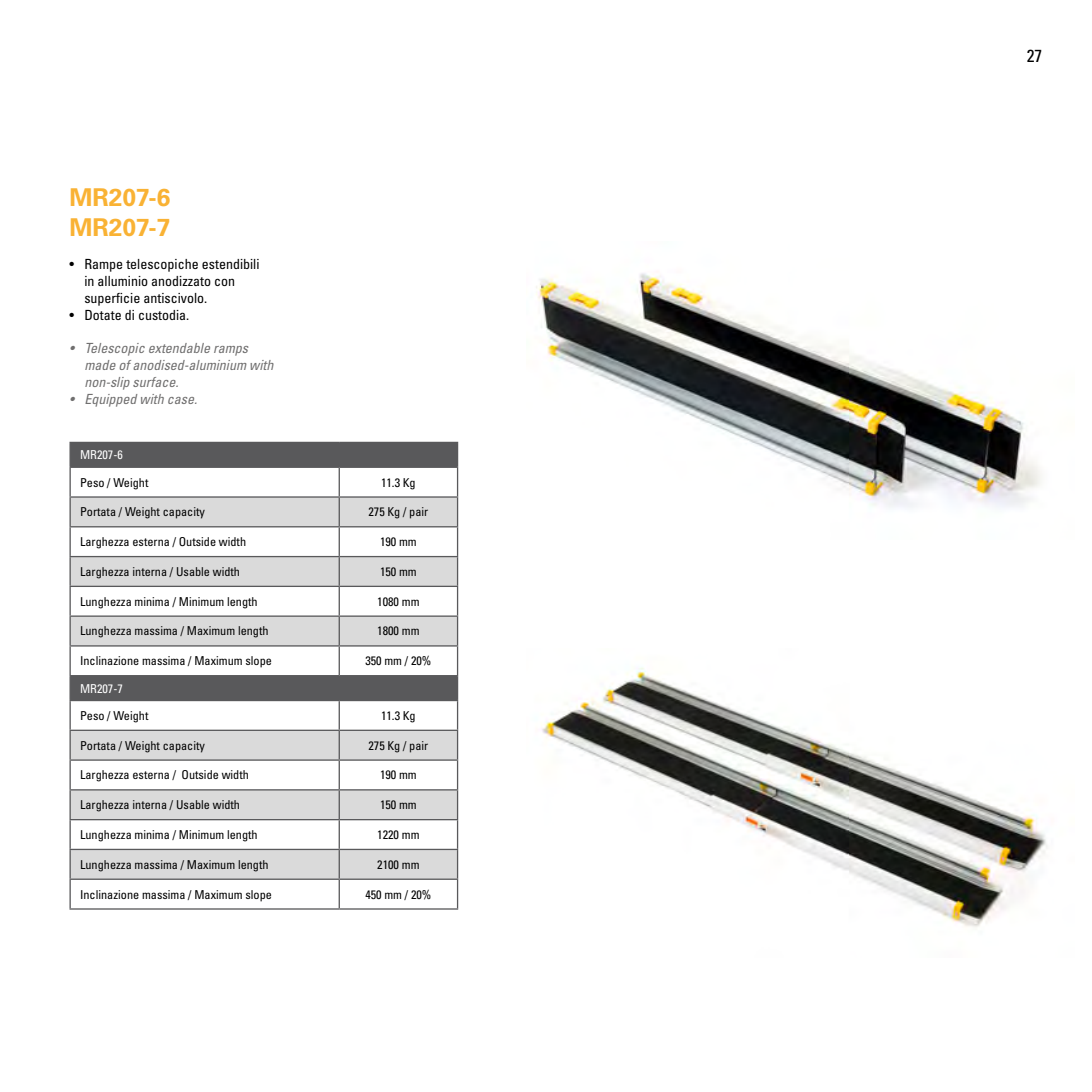
<style>
.page{position:relative;width:1092px;height:1092px;background:#fff}
.page>*{position:absolute;margin:0;border:0;box-sizing:border-box;transform-origin:0 0}
.t1{font:700 24.5px/29.4px "Univers LT Std";color:#f9b234}
.t2{font:condensed 17.5px "Univers LT Std";color:#000}
.t3{font:condensed 14px/16.8px "Univers LT Std";color:#000}
.t4{font:italic condensed 14px/16.8px "Univers LT Std";color:#706f6f}
.t5{font:condensed 12.25px "Univers LT Std";color:#000}
.t6{font:condensed 12.25px "Univers LT Std";color:#fff}
</style>
<div class="page">
<img style="left:536px;top:273px;width:506px;height:235px">
<img style="left:541px;top:668px;width:507px;height:260px">
<svg style="left:71px;top:443px;width:386px;height:53px"></svg>
<svg style="left:71px;top:497px;width:386px;height:381px;fill:#dadada"></svg>
<hr style="left:69px;top:441px;width:270px;height:2px;background:#59595b">
<hr style="left:69px;top:443px;width:2px;height:23px;background:#59595b">
<hr style="left:339px;top:441px;width:119px;height:2px;background:#59595b">
<hr style="left:69px;top:468px;width:2px;height:28px;background:#59595b">
<hr style="left:338px;top:468px;width:2px;height:28px;background:#59595b">
<hr style="left:69px;top:497px;width:2px;height:29px;background:#59595b">
<hr style="left:338px;top:497px;width:2px;height:29px;background:#59595b">
<hr style="left:69px;top:527px;width:2px;height:29px;background:#59595b">
<hr style="left:338px;top:527px;width:2px;height:29px;background:#59595b">
<hr style="left:69px;top:557px;width:2px;height:28px;background:#59595b">
<hr style="left:338px;top:557px;width:2px;height:28px;background:#59595b">
<hr style="left:69px;top:587px;width:2px;height:28px;background:#59595b">
<hr style="left:338px;top:587px;width:2px;height:28px;background:#59595b">
<hr style="left:69px;top:615px;width:270px;height:1px;background:#59595b">
<hr style="left:69px;top:616px;width:2px;height:29px;background:#59595b">
<hr style="left:339px;top:615px;width:119px;height:1px;background:#59595b">
<hr style="left:338px;top:616px;width:2px;height:29px;background:#59595b">
<hr style="left:69px;top:645px;width:270px;height:1px;background:#59595b">
<hr style="left:69px;top:646px;width:2px;height:29px;background:#59595b">
<hr style="left:339px;top:645px;width:119px;height:1px;background:#59595b">
<hr style="left:338px;top:646px;width:2px;height:29px;background:#59595b">
<hr style="left:69px;top:675px;width:270px;height:1px;background:#59595b">
<hr style="left:69px;top:676px;width:2px;height:23px;background:#59595b">
<hr style="left:339px;top:675px;width:119px;height:1px;background:#59595b">
<hr style="left:69px;top:701px;width:2px;height:28px;background:#59595b">
<hr style="left:338px;top:701px;width:2px;height:28px;background:#59595b">
<hr style="left:69px;top:731px;width:2px;height:28px;background:#59595b">
<hr style="left:338px;top:731px;width:2px;height:28px;background:#59595b">
<hr style="left:69px;top:759px;width:270px;height:1px;background:#59595b">
<hr style="left:69px;top:760px;width:2px;height:29px;background:#59595b">
<hr style="left:339px;top:759px;width:119px;height:1px;background:#59595b">
<hr style="left:338px;top:760px;width:2px;height:29px;background:#59595b">
<hr style="left:69px;top:790px;width:2px;height:29px;background:#59595b">
<hr style="left:338px;top:790px;width:2px;height:29px;background:#59595b">
<hr style="left:69px;top:819px;width:270px;height:1px;background:#59595b">
<hr style="left:69px;top:820px;width:2px;height:28px;background:#59595b">
<hr style="left:339px;top:819px;width:119px;height:1px;background:#59595b">
<hr style="left:338px;top:820px;width:2px;height:28px;background:#59595b">
<hr style="left:69px;top:848px;width:270px;height:2px;background:#59595b">
<hr style="left:69px;top:850px;width:2px;height:28px;background:#59595b">
<hr style="left:339px;top:848px;width:119px;height:2px;background:#59595b">
<hr style="left:338px;top:850px;width:2px;height:28px;background:#59595b">
<hr style="left:69px;top:878px;width:270px;height:1px;background:#59595b">
<hr style="left:69px;top:879px;width:2px;height:29px;background:#59595b">
<hr style="left:339px;top:878px;width:119px;height:1px;background:#59595b">
<hr style="left:338px;top:879px;width:2px;height:29px;background:#59595b">
<hr style="left:69px;top:466px;width:270px;height:2px;background:#59595b">
<hr style="left:339px;top:466px;width:119px;height:2px;background:#59595b">
<hr style="left:69px;top:496px;width:270px;height:1px;background:#59595b">
<hr style="left:339px;top:496px;width:119px;height:1px;background:#59595b">
<hr style="left:69px;top:526px;width:270px;height:1px;background:#59595b">
<hr style="left:339px;top:526px;width:119px;height:1px;background:#59595b">
<hr style="left:69px;top:556px;width:270px;height:1px;background:#59595b">
<hr style="left:339px;top:556px;width:119px;height:1px;background:#59595b">
<hr style="left:69px;top:585px;width:270px;height:2px;background:#59595b">
<hr style="left:339px;top:585px;width:119px;height:2px;background:#59595b">
<hr style="left:69px;top:699px;width:270px;height:2px;background:#59595b">
<hr style="left:339px;top:699px;width:119px;height:2px;background:#59595b">
<hr style="left:69px;top:729px;width:270px;height:2px;background:#59595b">
<hr style="left:339px;top:729px;width:119px;height:2px;background:#59595b">
<hr style="left:69px;top:789px;width:270px;height:1px;background:#59595b">
<hr style="left:339px;top:789px;width:119px;height:1px;background:#59595b">
<hr style="left:69px;top:908px;width:270px;height:1px;background:#59595b">
<hr style="left:339px;top:908px;width:119px;height:1px;background:#59595b">
<svg style="left:457px;top:443px;width:1px;height:465px"></svg>
<h1 class="t1" style="left:69px;top:183px;width:102px">MR207-6<br>MR207-7</h1>
<p class="t3" style="left:84px;top:256px;width:176px;text-indent:-15px">• Rampe telescopiche estendibili in alluminio anodizzato con superficie antiscivolo.</p>
<p class="t3" style="left:69px;top:306px;width:121px">• Dotate di custodia.</p>
<p class="t4" style="left:84px;top:340px;width:190px;text-indent:-15px">• Telescopic extendable ramps made of anodised-aluminium with non-slip surface.</p>
<p class="t4" style="left:69px;top:390px;width:129px">• Equipped with case.</p>
<p class="t6" style="left:80px;top:447px;width:44px">MR207-6</p>
<p class="t5" style="left:80px;top:474px;width:70px">Peso / Weight</p>
<p class="t5" style="left:381px;top:474px;width:36px">11.3 Kg</p>
<p class="t5" style="left:80px;top:504px;width:126px">Portata / Weight capacity</p>
<p class="t5" style="left:368px;top:504px;width:61px">275 Kg / pair</p>
<p class="t5" style="left:80px;top:534px;width:168px">Larghezza esterna / Outside width</p>
<p class="t5" style="left:380px;top:534px;width:38px">190 mm</p>
<p class="t5" style="left:80px;top:563px;width:161px">Larghezza interna / Usable width</p>
<p class="t5" style="left:380px;top:563px;width:38px">150 mm</p>
<p class="t5" style="left:80px;top:593px;width:179px">Lunghezza minima / Minimum length</p>
<p class="t5" style="left:377px;top:593px;width:44px">1080 mm</p>
<p class="t5" style="left:80px;top:623px;width:190px">Lunghezza massima / Maximum length</p>
<p class="t5" style="left:377px;top:623px;width:44px">1800 mm</p>
<p class="t5" style="left:80px;top:653px;width:193px">Inclinazione massima / Maximum slope</p>
<p class="t5" style="left:365px;top:653px;width:67px">350 mm / 20%</p>
<p class="t6" style="left:80px;top:680px;width:44px">MR207-7</p>
<p class="t5" style="left:80px;top:707px;width:70px">Peso / Weight</p>
<p class="t5" style="left:381px;top:707px;width:36px">11.3 Kg</p>
<p class="t5" style="left:80px;top:737px;width:126px">Portata / Weight capacity</p>
<p class="t5" style="left:368px;top:737px;width:61px">275 Kg / pair</p>
<p class="t5" style="left:80px;top:767px;width:170px">Larghezza esterna / Outside width</p>
<p class="t5" style="left:380px;top:767px;width:38px">190 mm</p>
<p class="t5" style="left:80px;top:797px;width:161px">Larghezza interna / Usable width</p>
<p class="t5" style="left:380px;top:797px;width:38px">150 mm</p>
<p class="t5" style="left:80px;top:826px;width:179px">Lunghezza minima / Minimum length</p>
<p class="t5" style="left:377px;top:826px;width:44px">1220 mm</p>
<p class="t5" style="left:80px;top:856px;width:190px">Lunghezza massima / Maximum length</p>
<p class="t5" style="left:377px;top:856px;width:44px">2100 mm</p>
<p class="t5" style="left:80px;top:886px;width:193px">Inclinazione massima / Maximum slope</p>
<p class="t5" style="left:365px;top:886px;width:67px">450 mm / 20%</p>
<h2 class="t2" style="left:1026px;top:45px;width:17px">27</h2>
</div>
